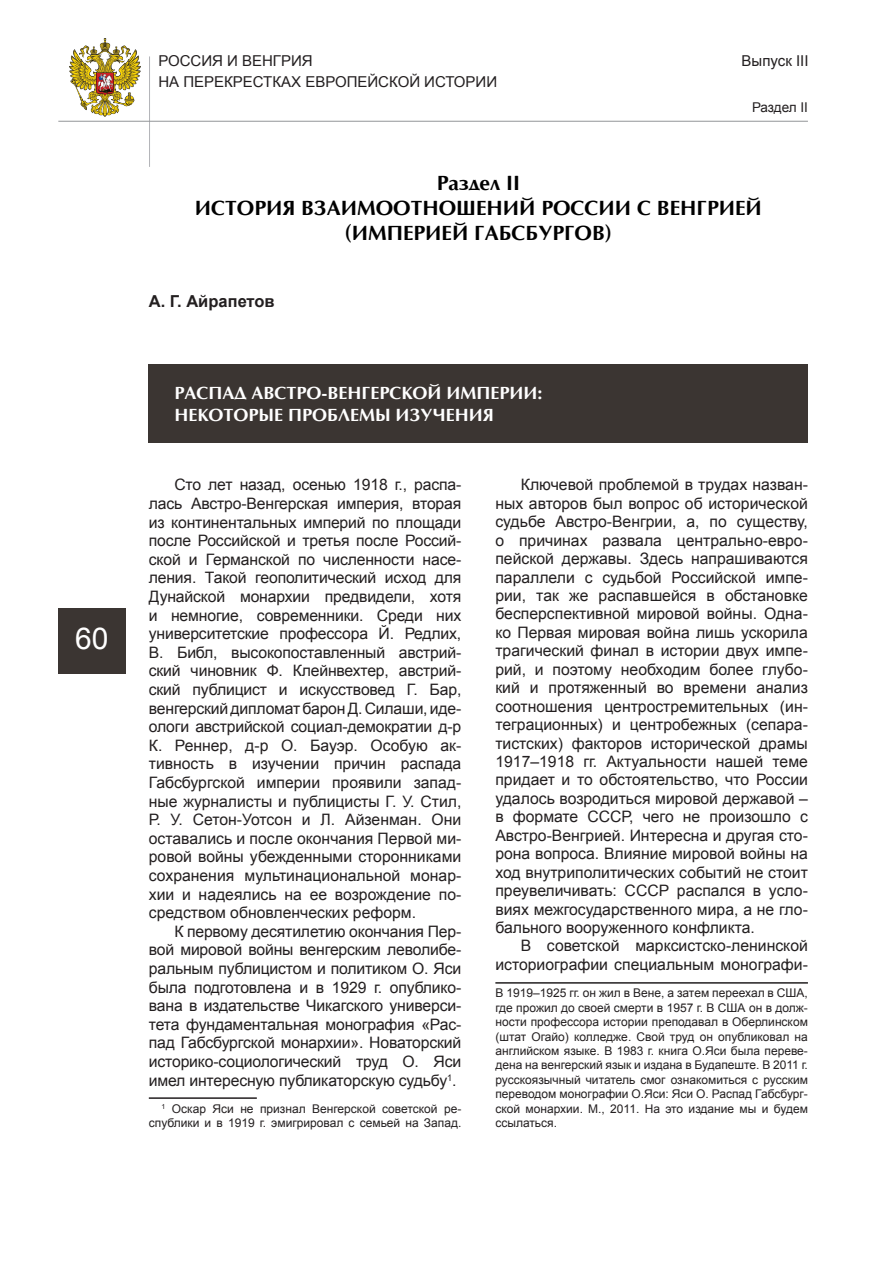
<style>
.page{position:relative;width:893px;height:1263px;background:#fff}
.page>*{position:absolute;margin:0;border:0;box-sizing:border-box;transform-origin:0 0}
.t1{font:30px "Arial";color:#fff}
.t2{font:700 21px/25.2px "AG Opus";color:#000;text-align:center}
.t3{font:700 18px/21.6px "AG Opus";color:#fff}
.t4{font:700 16.5px "Arial";color:#231f20}
.t5{font:15.75px/18.6px "Arial";color:#231f20;text-align:justify}
.t6{font:15px "Arial";color:#231f20}
.t7{font:13.5px "Arial";letter-spacing:-.015em;color:#231f20}
.t8{font:12px/14.4px "Arial";color:#231f20;text-align:right}
</style>
<div class="page">
<hr style="left:149px;top:56px;width:1px;height:111px;background:#b2b3b7">
<hr style="left:58px;top:121px;width:750px;height:1px;background:#939598">
<div style="left:58px;top:608px;width:67px;height:66px;background:#3b3532"></div>
<img style="left:69px;top:38px;width:72px;height:78px">
<div style="left:149px;top:364px;width:659px;height:79px;background:#3b3532"></div>
<hr style="left:149px;top:1097px;width:108px;height:2px;background:#231f20">
<hr style="left:495px;top:982px;width:313px;height:2px;background:#231f20">
<h1 class="t1" style="left:75px;top:618px;width:35px">60</h1>
<p class="t6" style="left:158px;top:51px;width:156px">РОССИЯ И ВЕНГРИЯ</p>
<p class="t6" style="left:742px;top:51px;width:68px">Выпуск III</p>
<p class="t6" style="left:158px;top:72px;width:340px">НА ПЕРЕКРЕСТКАХ ЕВРОПЕЙСКОЙ ИСТОРИИ</p>
<p class="t7" style="left:752px;top:98px;width:57px">Раздел II</p>
<h2 class="t2" style="left:195px;top:171px;width:569px">Раздел II<br>ИСТОРИЯ ВЗАИМООТНОШЕНИЙ РОССИИ С ВЕНГРИЕЙ (ИМПЕРИЕЙ ГАБСБУРГОВ)</h2>
<p class="t4" style="left:149px;top:290px;width:127px">А. Г. Айрапетов</p>
<p class="t3" style="left:174px;top:383px;width:370px">РАСПАД АВСТРО-ВЕНГЕРСКОЙ ИМПЕРИИ:<br>НЕКОТОРЫЕ ПРОБЛЕМЫ ИЗУЧЕНИЯ</p>
<p class="t5" style="left:149px;top:476px;width:314px;text-indent:26px">Сто лет назад, осенью 1918 г., распа&shy;лась Австро-Венгерская империя, вторая из континентальных империй по площади после Российской и третья после Россий&shy;ской и Германской по численности насе&shy;ления. Такой геополитический исход для Дунайской монархии предвидели, хотя и немногие, современники. Среди них университетские профессора Й. Редлих, В. Библ, высокопоставленный австрий&shy;ский чиновник Ф. Клейнвехтер, австрий&shy;ский публицист и искусствовед Г. Бар, венгерский дипломат барон Д. Силаши, иде&shy;ологи австрийской социал-демократии д-р К. Реннер, д-р О. Бауэр. Особую ак&shy;тивность в изучении причин распада Габсбургской империи проявили запад&shy;ные журналисты и публицисты Г. У. Стил, Р. У. Сетон-Уотсон и Л. Айзенман. Они оставались и после окончания Первой ми&shy;ровой войны убежденными сторонниками сохранения мультинациональной монар&shy;хии и надеялись на ее возрождение по&shy;средством обновленческих реформ.</p>
<p class="t5" style="left:149px;top:922px;width:314px;text-indent:26px">К первому десятилетию окончания Пер&shy;вой мировой войны венгерским леволибе&shy;ральным публицистом и политиком О. Яси была подготовлена и в 1929 г. опублико&shy;вана в издательстве Чикагского универси&shy;тета фундаментальная монография «Рас&shy;пад Габсбургской монархии». Новаторский историко-социологический труд О. Яси имел интересную публикаторскую судьбу<sup>1</sup>.</p>
<p class="t8" style="left:149px;top:1101px;width:314px"><sup>1</sup> Оскар Яси не признал Венгерской советской ре&shy;спублики и в 1919 г. эмигрировал с семьей на Запад.</p>
<p class="t5" style="left:495px;top:476px;width:314px;text-indent:26px">Ключевой проблемой в трудах назван&shy;ных авторов был вопрос об исторической судьбе Австро-Венгрии, а, по существу, о причинах развала центрально-евро&shy;пейской державы. Здесь напрашиваются параллели с судьбой Российской импе&shy;рии, так же распавшейся в обстановке бесперспективной мировой войны. Одна&shy;ко Первая мировая война лишь ускорила трагический финал в истории двух импе&shy;рий, и поэтому необходим более глубо&shy;кий и протяженный во времени анализ соотношения центростремительных (ин&shy;теграционных) и центробежных (сепара&shy;тистских) факторов исторической драмы 1917–1918 гг. Актуальности нашей теме придает и то обстоятельство, что России удалось возродиться мировой державой – в формате СССР, чего не произошло с Австро-Венгрией. Интересна и другая сто&shy;рона вопроса. Влияние мировой войны на ход внутриполитических событий не стоит преувеличивать: СССР распался в усло&shy;виях межгосударственного мира, а не гло&shy;бального вооруженного конфликта.</p>
<p class="t5" style="left:495px;top:937px;width:314px;text-align:right">В советской марксистско-ленинской историографии специальным монографи-</p>
<p class="t8" style="left:495px;top:986px;width:314px;text-align:justify">В 1919–1925 гг. он жил в Вене, а затем переехал в США, где прожил до своей смерти в 1957 г. В США он в долж&shy;ности профессора истории преподавал в Оберлинском (штат Огайо) колледже. Свой труд он опубликовал на английском языке. В 1983 г. книга О.Яси была переве&shy;дена на венгерский язык и издана в Будапеште. В 2011 г. русскоязычный читатель смог ознакомиться с русским переводом монографии О.Яси: Яси О. Распад Габсбург&shy;ской монархии. М., 2011. На это издание мы и будем ссылаться.</p>
</div>
